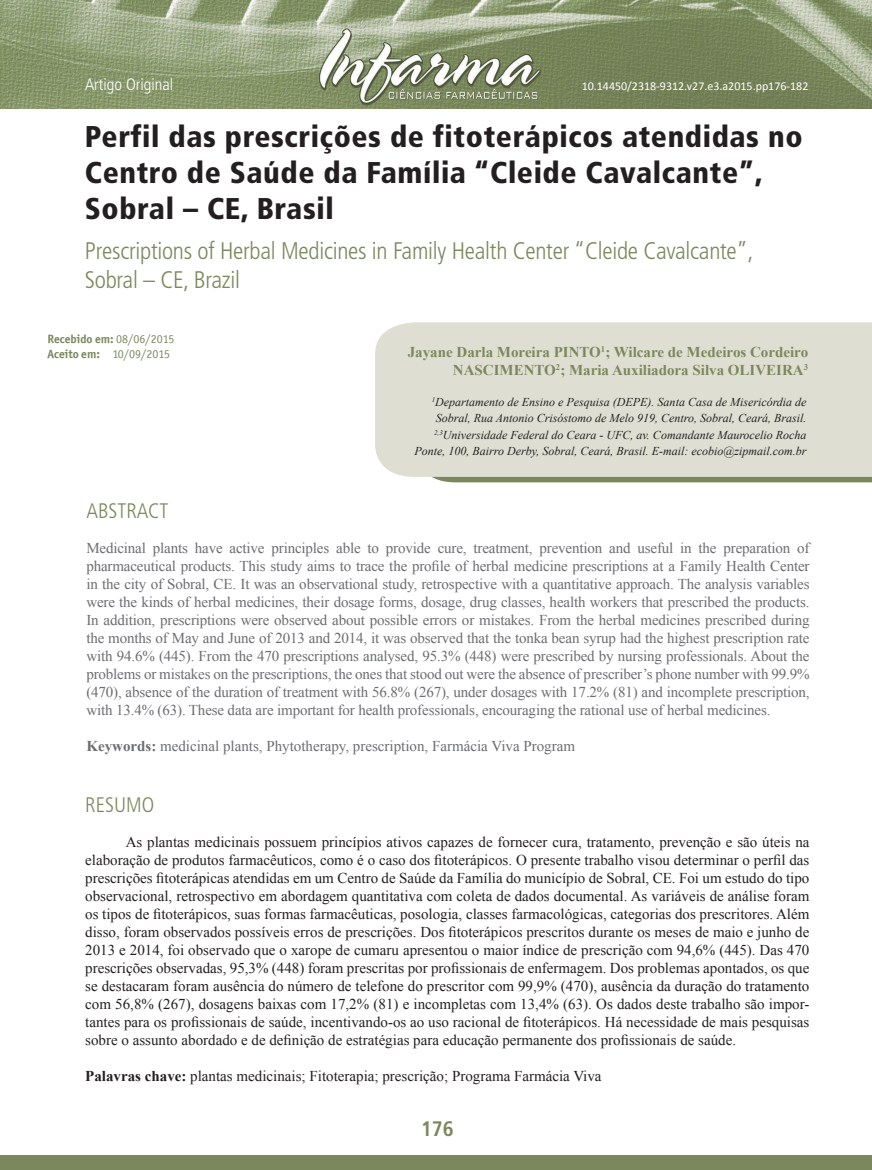
<style>
.page{position:relative;width:872px;height:1170px;background:#fff}
.page>*{position:absolute;margin:0;border:0;box-sizing:border-box;transform-origin:0 0}
.t1{font:900 condensed 30px/36px "Frutiger";letter-spacing:.02em;color:#231f20}
.t2{font:300 condensed 24px/28.8px "Frutiger";letter-spacing:-.01em;color:#7b885d}
.t3{font:300 condensed 21px "Frutiger";color:#7b885d}
.t4{font:700 condensed 21px "Frutiger LT Std";color:#7b885d}
.t5{font:300 condensed 16.5px "Frutiger";color:#fff}
.t6{font:15px/18px "Times New Roman";color:#231f20;text-align:justify}
.t7{font:15px/18px "Times New Roman";color:#6c6d70;text-align:justify}
.t8{font:700 15px/18px "Times New Roman";color:#7b885d;text-align:right}
.t9{font:italic 12px/16.5px "Times New Roman";color:#231f20;text-align:right}
.t10{font:12px "Calibri";color:#fff}
.t11{font:12px "Officina Sans OSITCTT Bold";color:#7b885d}
.t12{font:12px "Officina San ITC";letter-spacing:-.015em;color:#7b885d}
.s1{font-family:"Officina San ITC"}
.s2{font-family:"Officina Sans OSITCTT Bold"}
.s3{font-weight:700}
</style>
<div class="page">
<img style="left:0;top:0;width:872px;height:108px">
<div style="left:0;top:1154px;width:872px;height:15px;background:#7b885d"></div>
<div style="left:432px;top:477px;width:440px;height:5px;background:#7b885d"></div>
<div style="left:375px;top:322px;width:497px;height:155px;background:#dedfd2"></div>
<p class="t5" style="left:85px;top:75px;width:90px">Artigo Original</p>
<p class="t10" style="left:581px;top:78px;width:228px">10.14450/2318-9312.v27.e3.a2015.pp176-182</p>
<h1 class="t1" style="left:85px;top:118px;width:719px">Perfil das prescrições de fitoterápicos atendidas no<br>Centro de Saúde da Família “Cleide Cavalcante”,<br>Sobral – CE, Brasil</h1>
<h2 class="t2" style="left:85px;top:236px;width:670px">Prescriptions of Herbal Medicines in Family Health Center “Cleide Cavalcante”,<br>Sobral – CE, Brazil</h2>
<p class="t11" style="left:48px;top:332px;width:128px">Recebido em: <span class="s1">08/06/2015</span></p>
<p class="t12" style="left:48px;top:347px;width:124px"><span class="s2">Aceito em:</span> 10/09/2015</p>
<p class="t8" style="left:408px;top:342px;width:402px">Jayane Darla Moreira PINTO<sup>1</sup>; Wilcare de Medeiros Cordeiro<br>NASCIMENTO<sup>2</sup>; Maria Auxiliadora Silva OLIVEIRA<sup>3</sup></p>
<p class="t9" style="left:414px;top:393px;width:393px"><sup>1</sup>Departamento de Ensino e Pesquisa (DEPE). Santa Casa de Misericórdia de Sobral, Rua Antonio Crisóstomo de Melo 919, Centro, Sobral, Ceará, Brasil.<br><sup>2,3</sup>Universidade Federal do Ceara - UFC, av. Comandante Maurocelio Rocha Ponte, 100, Bairro Derby, Sobral, Ceará, Brasil. E-mail: ecobio@zipmail.com.br</p>
<h3 class="t3" style="left:86px;top:499px;width:84px">ABSTRACT</h3>
<p class="t7" style="left:86px;top:538px;width:724px">Medicinal plants have active principles able to provide cure, treatment, prevention and useful in the preparation of pharmaceutical products. This study aims to trace the profile of herbal medicine prescriptions at a Family Health Center in the city of Sobral, CE. It was an observational study, retrospective with a quantitative approach. The analysis variables were the kinds of herbal medicines, their dosage forms, dosage, drug classes, health workers that prescribed the products.<br>In addition, prescriptions were observed about possible errors or mistakes. From the herbal medicines prescribed during the months of May and June of 2013 and 2014, it was observed that the tonka bean syrup had the highest prescription rate with 94.6% (445). From the 470 prescriptions analysed, 95.3% (448) were prescribed by nursing professionals. About the problems or mistakes on the prescriptions, the ones that stood out were the absence of prescriber’s phone number with 99.9% (470), absence of the duration of treatment with 56.8% (267), under dosages with 17.2% (81) and incomplete prescription, with 13.4% (63). These data are important for health professionals, encouraging the rational use of herbal medicines.</p>
<p class="t7" style="left:86px;top:736px;width:490px"><span class="s3">Keywords:</span> medicinal plants, Phytotherapy, prescription, Farmácia Viva Program</p>
<h3 class="t3" style="left:85px;top:793px;width:70px">RESUMO</h3>
<p class="t6" style="left:85px;top:832px;width:725px;text-indent:41px">As plantas medicinais possuem princípios ativos capazes de fornecer cura, tratamento, prevenção e são úteis na elaboração de produtos farmacêuticos, como é o caso dos fitoterápicos. O presente trabalho visou determinar o perfil das prescrições fitoterápicas atendidas em um Centro de Saúde da Família do município de Sobral, CE. Foi um estudo do tipo observacional, retrospectivo em abordagem quantitativa com coleta de dados documental. As variáveis de análise foram os tipos de fitoterápicos, suas formas farmacêuticas, posologia, classes farmacológicas, categorias dos prescritores. Além disso, foram observados possíveis erros de prescrições. Dos fitoterápicos prescritos durante os meses de maio e junho de 2013 e 2014, foi observado que o xarope de cumaru apresentou o maior índice de prescrição com 94,6% (445). Das 470 prescrições observadas, 95,3% (448) foram prescritas por profissionais de enfermagem. Dos problemas apontados, os que se destacaram foram ausência do número de telefone do prescritor com 99,9% (470), ausência da duração do tratamento com 56,8% (267), dosagens baixas com 17,2% (81) e incompletas com 13,4% (63). Os dados deste trabalho são impor&shy;tantes para os profissionais de saúde, incentivando-os ao uso racional de fitoterápicos. Há necessidade de mais pesquisas sobre o assunto abordado e de definição de estratégias para educação permanente dos profissionais de saúde.</p>
<p class="t6" style="left:85px;top:1066px;width:518px"><span class="s3">Palavras chave:</span> plantas medicinais; Fitoterapia; prescrição; Programa Farmácia Viva</p>
<h3 class="t4" style="left:421px;top:1116px;width:34px">176</h3>
</div>
